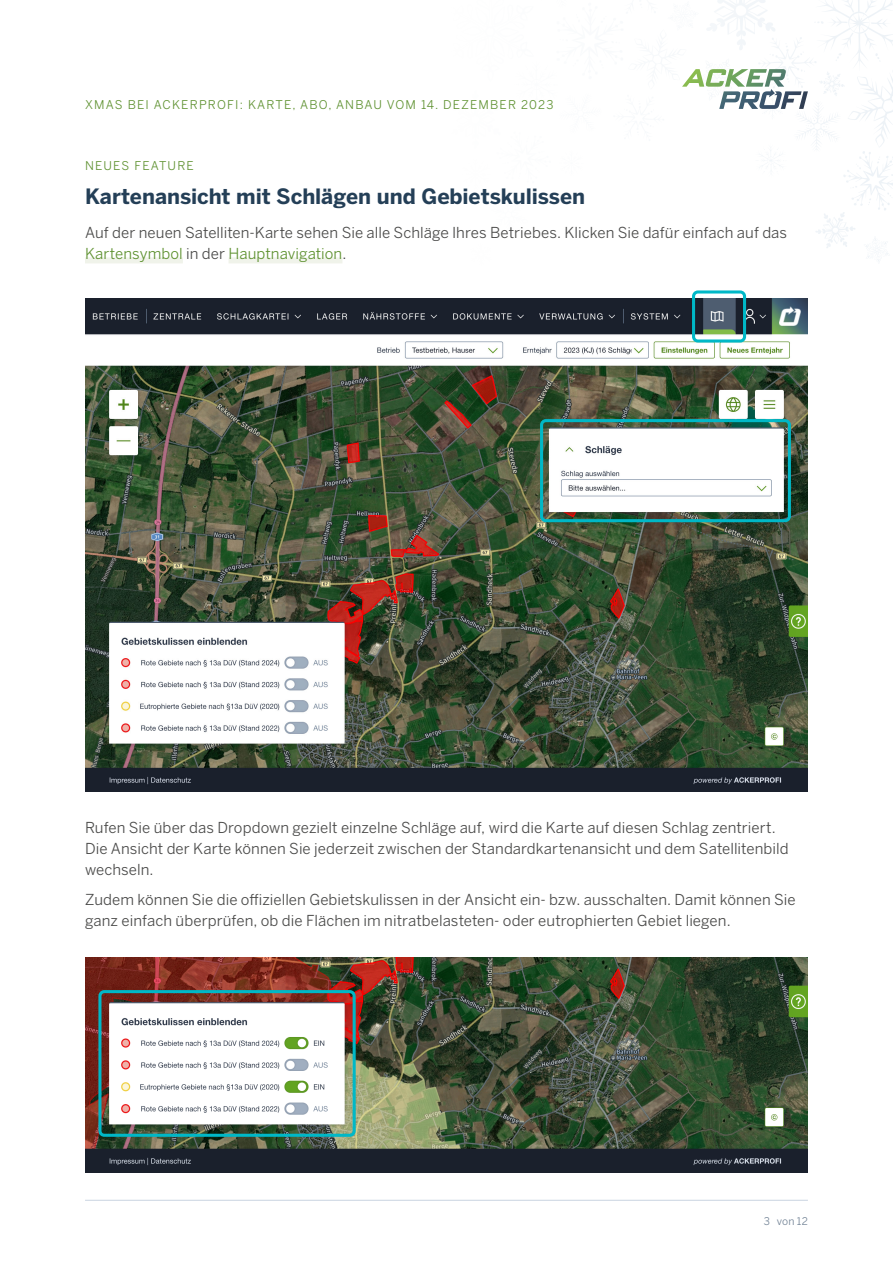
<style>
.page{position:relative;width:893px;height:1263px;background:#fff}
.page>*{position:absolute;margin:0;border:0;box-sizing:border-box;transform-origin:0 0}
.H1{font:700 21px "Benton Sans";letter-spacing:-.005em;color:#243f57}
.Body{font:15px/21px "Benton Sans";letter-spacing:.005em;color:#4a4a49}
.Eyebrow___8pt{font:12px "Benton Sans";letter-spacing:.1em;color:#5e9130}
.t1{font:10.5px "Benton Sans";color:#708194}
.s1{color:#5e9130}
</style>
<div class="page">
<div style="left:85px;top:257px;width:98px;height:6px;background:#f0f3ea"></div>
<div style="left:229px;top:257px;width:113px;height:6px;background:#f0f3ea"></div>
<img style="left:85px;top:299px;width:723px;height:492px">
<div style="left:692px;top:290px;width:54px;height:53px;border:3px solid #00b8c7;border-radius:4px"></div>
<div style="left:540px;top:419px;width:251px;height:103px;border:3px solid #00b8c7;border-radius:4px"></div>
<img style="left:85px;top:957px;width:723px;height:215px">
<div style="left:98px;top:990px;width:258px;height:147px;border:3px solid #00b8c7;border-radius:4px"></div>
<hr style="left:85px;top:1200px;width:723px;height:1px;background:#cad4e1">
<svg style="left:682px;top:0;width:211px;height:261px"></svg>
<p class="Eyebrow___8pt" style="left:85px;top:97px;width:19px">Xmas</p>
<p class="Eyebrow___8pt" style="left:128px;top:97px;width:8px">bei</p>
<p class="Eyebrow___8pt" style="left:154px;top:97px;width:19px">Ackerprofi</p>
<p class="Eyebrow___8pt" style="left:240px;top:97px;width:27px">: Karte</p>
<p class="Eyebrow___8pt" style="left:293px;top:97px;width:63px">, Abo, Anbau</p>
<p class="Eyebrow___8pt" style="left:387px;top:97px;width:67px">VOM 14. dezember</p>
<p class="Eyebrow___8pt" style="left:521px;top:97px;width:34px">2023</p>
<p class="Eyebrow___8pt" style="left:85px;top:159px;width:110px">NEUES FEATURE</p>
<p class="H1" style="left:85px;top:184px;width:502px">Kartenansicht mit Schlägen und Gebietskulissen</p>
<p class="Body" style="left:85px;top:222px;width:703px">Auf der neuen Satelliten-Karte sehen Sie alle Schläge Ihres Betriebes. Klicken Sie dafür einfach auf das<br><span class="s1">Kartensymbol</span> in der <span class="s1">Hauptnavigation</span>.</p>
<p class="Body" style="left:85px;top:817px;width:705px">Rufen Sie über das Dropdown gezielt einzelne Schläge auf, wird die Karte auf diesen Schlag zentriert.<br>Die Ansicht der Karte können Sie jederzeit zwischen der Standardkartenansicht und dem Satellitenbild wechseln.</p>
<p class="Body" style="left:85px;top:889px;width:712px">Zudem können Sie die offiziellen Gebietskulissen in der Ansicht ein- bzw. ausschalten. Damit können Sie ganz einfach überprüfen, ob die Flächen im nitratbelasteten- oder eutrophierten Gebiet liegen.</p>
<p class="t1" style="left:764px;top:1215px;width:46px">3 von 12</p>
</div>
